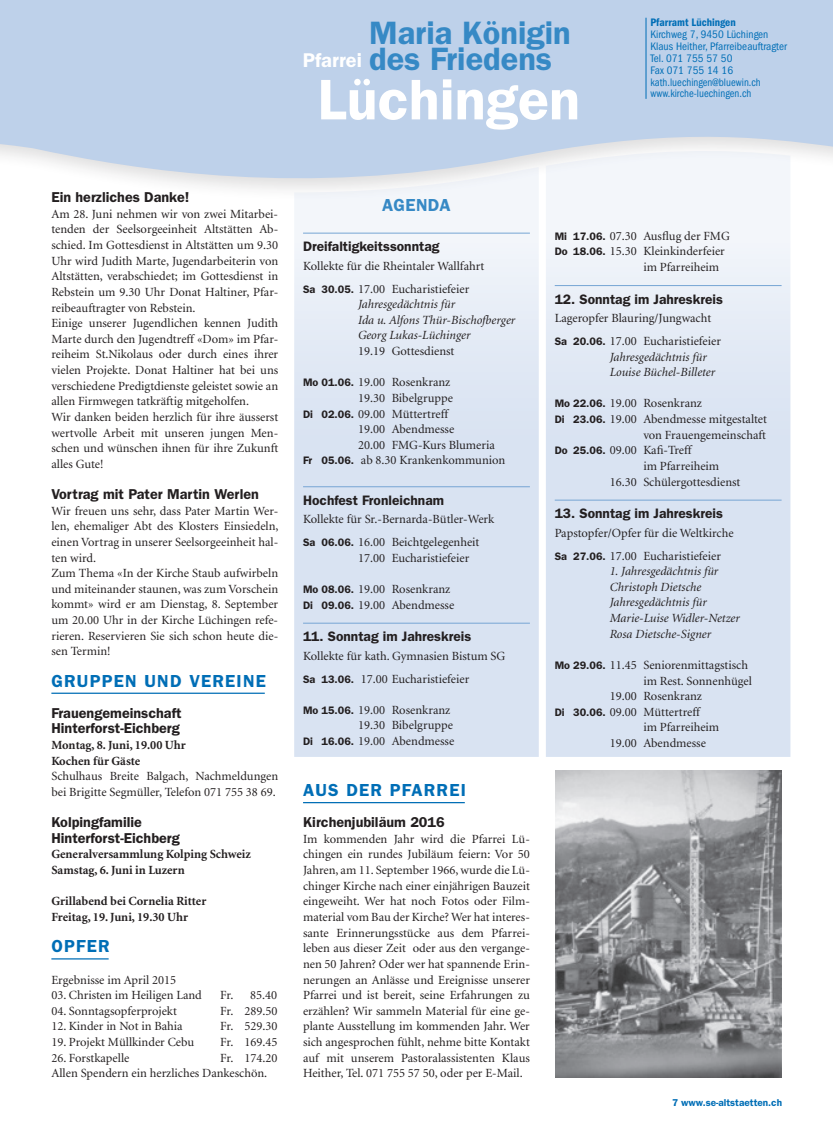
<style>
.page{position:relative;width:833px;height:1134px;background:#fff}
.page>*{position:absolute;margin:0;border:0;box-sizing:border-box;transform-origin:0 0}
.t1{font:600 57.5px "Franklin Gothic LT";color:#fff}
.t2{font:600 32.5px/26.9px "Franklin Gothic LT";color:#3689c5}
.t3{font:600 17.5px "Franklin Gothic LT";letter-spacing:.07em;color:#006eb6}
.t4{font:600 17.5px "Franklin Gothic LT";letter-spacing:.02em;color:#3689c5}
.t5{font:600 14.38px/15.6px "Franklin Gothic LT";color:#231f20}
.t6{font:600 13.75px "Franklin Gothic LT";color:#231f20}
.t7{font:12.5px/15.6px "Minion LT";color:#231f20}
.t8{font:italic 12.5px/15.6px "Minion LT";color:#231f20}
.t9{font:700 12.5px/15.6px "Minion LT";color:#231f20}
.t10{font:condensed 11.25px/11.9px "Franklin Gothic LT";letter-spacing:.005em;color:#006eb6}
.t11{font:600 condensed 11.25px "Franklin Gothic LT";letter-spacing:.005em;color:#006eb6}
.t12{font:600 10px "Franklin Gothic LT";color:#006eb6}
.s1{font-size:20px;color:#fff}
.s2{font-family:"Franklin Gothic LT";font-weight:600;font-size:10.88px}
</style>
<div class="page">
<svg style="left:0;top:0;width:833px;height:190px;background:#c2d3ea"></svg>
<hr style="left:646px;top:18px;width:1px;height:81px;background:#006eb6">
<svg style="left:294px;top:150px;width:496px;height:607px;fill:#d9e3f2"></svg>
<hr style="left:51px;top:693px;width:214px;height:1px;background:#006eb6">
<hr style="left:51px;top:958px;width:58px;height:1px;background:#006eb6">
<hr style="left:303px;top:233px;width:227px;height:1px;background:#76a5d4">
<hr style="left:303px;top:486px;width:227px;height:1px;background:#76a5d4">
<hr style="left:303px;top:623px;width:227px;height:1px;background:#76a5d4">
<hr style="left:555px;top:285px;width:226px;height:1px;background:#76a5d4">
<hr style="left:555px;top:500px;width:226px;height:1px;background:#76a5d4">
<hr style="left:303px;top:802px;width:162px;height:1px;background:#006eb6">
<img style="left:555px;top:770px;width:226px;height:307px">
<h2 class="t2" style="left:303px;top:19px;width:269px;text-indent:66px">Maria Königin<br><span class="s1">Pfarrei</span> des Friedens</h2>
<p class="t11" style="left:650px;top:16px;width:87px">Pfarramt Lüchingen</p>
<p class="t10" style="left:650px;top:28px;width:138px">Kirchweg 7, 9450 Lüchingen<br>Klaus Heither, Pfarreibeauftragter<br>Tel. 071 755 57 50<br>Fax 071 755 14 16 kath.luechingen@bluewin.ch www.kirche-luechingen.ch</p>
<h1 class="t1" style="left:318px;top:66px;width:264px">Lüchingen</h1>
<p class="t5" style="left:51px;top:189px;width:139px">Ein herzliches Danke!</p>
<p class="t7" style="left:51px;top:206px;width:228px">Am 28. Juni nehmen wir von zwei Mitarbei&shy;tenden der Seelsorgeeinheit Altstätten Ab&shy;schied. Im Gottesdienst in Altstätten um 9.30<br>Uhr wird Judith Marte, Jugendarbeiterin von Altstätten, verabschiedet; im Gottesdienst in Rebstein um 9.30 Uhr Donat Haltiner, Pfar&shy;reibeauftragter von Rebstein.<br>Einige unserer Jugendlichen kennen Judith Marte durch den Jugendtreff «Dom» im Pfar&shy;reiheim St.Nikolaus oder durch eines ihrer vielen Projekte. Donat Haltiner hat bei uns verschiedene Predigtdienste geleistet sowie an allen Firmwegen tatkräftig mitgeholfen.<br>Wir danken beiden herzlich für ihre äusserst wertvolle Arbeit mit unseren jungen Men&shy;schen und wünschen ihnen für ihre Zukunft alles Gute!</p>
<p class="t5" style="left:51px;top:486px;width:209px">Vortrag mit Pater Martin Werlen</p>
<p class="t7" style="left:51px;top:503px;width:229px">Wir freuen uns sehr, dass Pater Martin Wer&shy;len, ehemaliger Abt des Klosters Einsiedeln, einen Vortrag in unserer Seelsorgeeinheit hal&shy;ten wird.<br>Zum Thema «In der Kirche Staub aufwirbeln und miteinander staunen, was zum Vorschein kommt» wird er am Dienstag, 8. September um 20.00 Uhr in der Kirche Lüchingen refe&shy;rieren. Reservieren Sie sich schon heute die&shy;sen Termin!</p>
<h3 class="t3" style="left:51px;top:670px;width:216px">GRUPPEN UND VEREINE</h3>
<p class="t5" style="left:51px;top:705px;width:132px">Frauengemeinschaft<br>Hinterforst-Eichberg</p>
<p class="t9" style="left:51px;top:738px;width:136px">Montag, 8. Juni, 19.00 Uhr<br>Kochen für Gäste</p>
<p class="t7" style="left:51px;top:769px;width:228px">Schulhaus Breite Balgach, Nachmeldungen bei Brigitte Segmüller, Telefon 071 755 38 69.</p>
<p class="t5" style="left:51px;top:814px;width:130px">Kolpingfamilie<br>Hinterforst-Eichberg</p>
<p class="t9" style="left:51px;top:847px;width:201px">Generalversammlung Kolping Schweiz<br>Samstag, 6. Juni in Luzern</p>
<p class="t9" style="left:51px;top:894px;width:156px">Grillabend bei Cornelia Ritter<br>Freitag, 19. Juni, 19.30 Uhr</p>
<h3 class="t3" style="left:51px;top:936px;width:60px">OPFER</h3>
<p class="t7" style="left:51px;top:972px;width:126px">Ergebnisse im April 2015</p>
<p class="t7" style="left:51px;top:988px;width:152px">03. Christen im Heiligen Land</p>
<p class="t7" style="left:220px;top:988px;width:59px">Fr. 85.40</p>
<p class="t7" style="left:51px;top:1003px;width:127px">04. Sonntagsopferprojekt</p>
<p class="t7" style="left:220px;top:1003px;width:59px">Fr. 289.50</p>
<p class="t7" style="left:51px;top:1019px;width:133px">12. Kinder in Not in Bahia</p>
<p class="t7" style="left:220px;top:1019px;width:59px">Fr. 529.30</p>
<p class="t7" style="left:51px;top:1035px;width:144px">19. Projekt Müllkinder Cebu</p>
<p class="t7" style="left:220px;top:1035px;width:59px">Fr. 169.45</p>
<p class="t7" style="left:51px;top:1050px;width:80px">26. Forstkapelle</p>
<p class="t7" style="left:51px;top:1050px;width:228px;text-indent:169px">Fr. 174.20<br>Allen Spendern ein herzliches Dankeschön.</p>
<h3 class="t4" style="left:382px;top:195px;width:70px">AGENDA</h3>
<p class="t6" style="left:303px;top:238px;width:138px">Dreifaltigkeitssonntag</p>
<p class="t7" style="left:303px;top:255px;width:183px;line-height:22.8px">Kollekte für die Rheintaler Wallfahrt<br><span class="s2">Sa 30.05.</span> 17.00 Eucharistiefeier</p>
<p class="t8" style="left:358px;top:297px;width:159px">Jahresgedächtnis für<br>Ida u. Alfons Thür-Bischofberger<br>Georg Lukas-Lüchinger</p>
<p class="t7" style="left:358px;top:344px;width:98px">19.19 Gottesdienst</p>
<p class="t7" style="left:303px;top:375px;width:149px"><span class="s2">Mo 01.06.</span> 19.00 Rosenkranz</p>
<p class="t7" style="left:358px;top:391px;width:96px">19.30 Bibelgruppe</p>
<p class="t7" style="left:303px;top:406px;width:147px"><span class="s2">Di 02.06.</span> 09.00 Müttertreff</p>
<p class="t7" style="left:358px;top:422px;width:98px">19.00 Abendmesse</p>
<p class="t7" style="left:358px;top:437px;width:138px">20.00 FMG-Kurs Blumeria</p>
<p class="t7" style="left:303px;top:453px;width:204px"><span class="s2">Fr 05.06.</span> ab 8.30 Krankenkommunion</p>
<p class="t6" style="left:303px;top:492px;width:142px">Hochfest Fronleichnam</p>
<p class="t7" style="left:303px;top:508px;width:193px;line-height:22.8px">Kollekte für Sr.-Bernarda-Bütler-Werk<br><span class="s2">Sa 06.06.</span> 16.00 Beichtgelegenheit</p>
<p class="t7" style="left:358px;top:550px;width:113px">17.00 Eucharistiefeier</p>
<p class="t7" style="left:303px;top:582px;width:153px"><span class="s2">Mo 08.06.</span> 19.00 Rosenkranz<br><span class="s2">Di 09.06.</span> 19.00 Abendmesse</p>
<p class="t6" style="left:303px;top:628px;width:170px">11. Sonntag im Jahreskreis</p>
<p class="t7" style="left:303px;top:645px;width:204px;line-height:22.8px">Kollekte für kath. Gymnasien Bistum SG<br><span class="s2">Sa 13.06.</span> 17.00 Eucharistiefeier</p>
<p class="t7" style="left:303px;top:702px;width:149px"><span class="s2">Mo 15.06.</span> 19.00 Rosenkranz</p>
<p class="t7" style="left:358px;top:718px;width:96px">19.30 Bibelgruppe</p>
<p class="t7" style="left:303px;top:734px;width:153px"><span class="s2">Di 16.06.</span> 19.00 Abendmesse</p>
<h3 class="t3" style="left:303px;top:780px;width:164px">AUS DER PFARREI</h3>
<p class="t5" style="left:303px;top:814px;width:143px">Kirchenjubiläum 2016</p>
<p class="t7" style="left:303px;top:831px;width:228px;text-align:justify">Im kommenden Jahr wird die Pfarrei Lü&shy;chingen ein rundes Jubiläum feiern: Vor 50<br>Jahren, am 11. September 1966, wurde die Lü&shy;chinger Kirche nach einer einjährigen Bauzeit eingeweiht. Wer hat noch Fotos oder Film&shy;material vom Bau der Kirche? Wer hat interes&shy;sante Erinnerungsstücke aus dem Pfarrei&shy;leben aus dieser Zeit oder aus den vergange&shy;nen 50 Jahren? Oder wer hat spannende Erin&shy;nerungen an Anlässe und Ereignisse unserer Pfarrei und ist bereit, seine Erfahrungen zu erzählen? Wir sammeln Material für eine ge&shy;plante Ausstellung im kommenden Jahr. Wer sich angesprochen fühlt, nehme bitte Kontakt auf mit unserem Pastoralassistenten Klaus Heither, Tel. 071 755 57 50, oder per E-Mail.</p>
<p class="t7" style="left:555px;top:228px;width:177px"><span class="s2">Mi 17.06.</span> 07.30 Ausflug der FMG</p>
<p class="t7" style="left:555px;top:244px;width:172px"><span class="s2">Do 18.06.</span> 15.30 Kleinkinderfeier</p>
<p class="t7" style="left:643px;top:260px;width:77px">im Pfarreiheim</p>
<p class="t6" style="left:555px;top:291px;width:170px">12. Sonntag im Jahreskreis</p>
<p class="t7" style="left:555px;top:307px;width:168px;line-height:22.8px">Lageropfer Blauring/Jungwacht<br><span class="s2">Sa 20.06.</span> 17.00 Eucharistiefeier</p>
<p class="t8" style="left:609px;top:349px;width:107px">Jahresgedächtnis für<br>Louise Büchel-Billeter</p>
<p class="t7" style="left:555px;top:396px;width:149px"><span class="s2">Mo 22.06.</span> 19.00 Rosenkranz</p>
<p class="t7" style="left:555px;top:412px;width:214px"><span class="s2">Di 23.06.</span> 19.00 Abendmesse mitgestaltet</p>
<p class="t7" style="left:643px;top:427px;width:124px">von Frauengemeinschaft</p>
<p class="t7" style="left:555px;top:443px;width:138px"><span class="s2">Do 25.06.</span> 09.00 Kafi-Treff</p>
<p class="t7" style="left:643px;top:459px;width:77px">im Pfarreiheim</p>
<p class="t7" style="left:609px;top:474px;width:132px">16.30 Schülergottesdienst</p>
<p class="t6" style="left:555px;top:505px;width:170px">13. Sonntag im Jahreskreis</p>
<p class="t7" style="left:555px;top:522px;width:180px;line-height:22.8px">Papstopfer/Opfer für die Weltkirche<br><span class="s2">Sa 27.06.</span> 17.00 Eucharistiefeier</p>
<p class="t8" style="left:609px;top:564px;width:132px">1. Jahresgedächtnis für<br>Christoph Dietsche<br>Jahresgedächtnis für<br>Marie-Luise Widler-Netzer<br>Rosa Dietsche-Signer</p>
<p class="t7" style="left:555px;top:657px;width:195px"><span class="s2">Mo 29.06.</span> 11.45 Seniorenmittagstisch</p>
<p class="t7" style="left:643px;top:673px;width:110px">im Rest. Sonnenhügel</p>
<p class="t7" style="left:609px;top:689px;width:94px">19.00 Rosenkranz</p>
<p class="t7" style="left:555px;top:704px;width:147px"><span class="s2">Di 30.06.</span> 09.00 Müttertreff</p>
<p class="t7" style="left:643px;top:720px;width:77px">im Pfarreiheim</p>
<p class="t7" style="left:609px;top:736px;width:98px">19.00 Abendmesse</p>
<p class="t12" style="left:672px;top:1096px;width:111px">7 www.se-altstaetten.ch</p>
</div>
